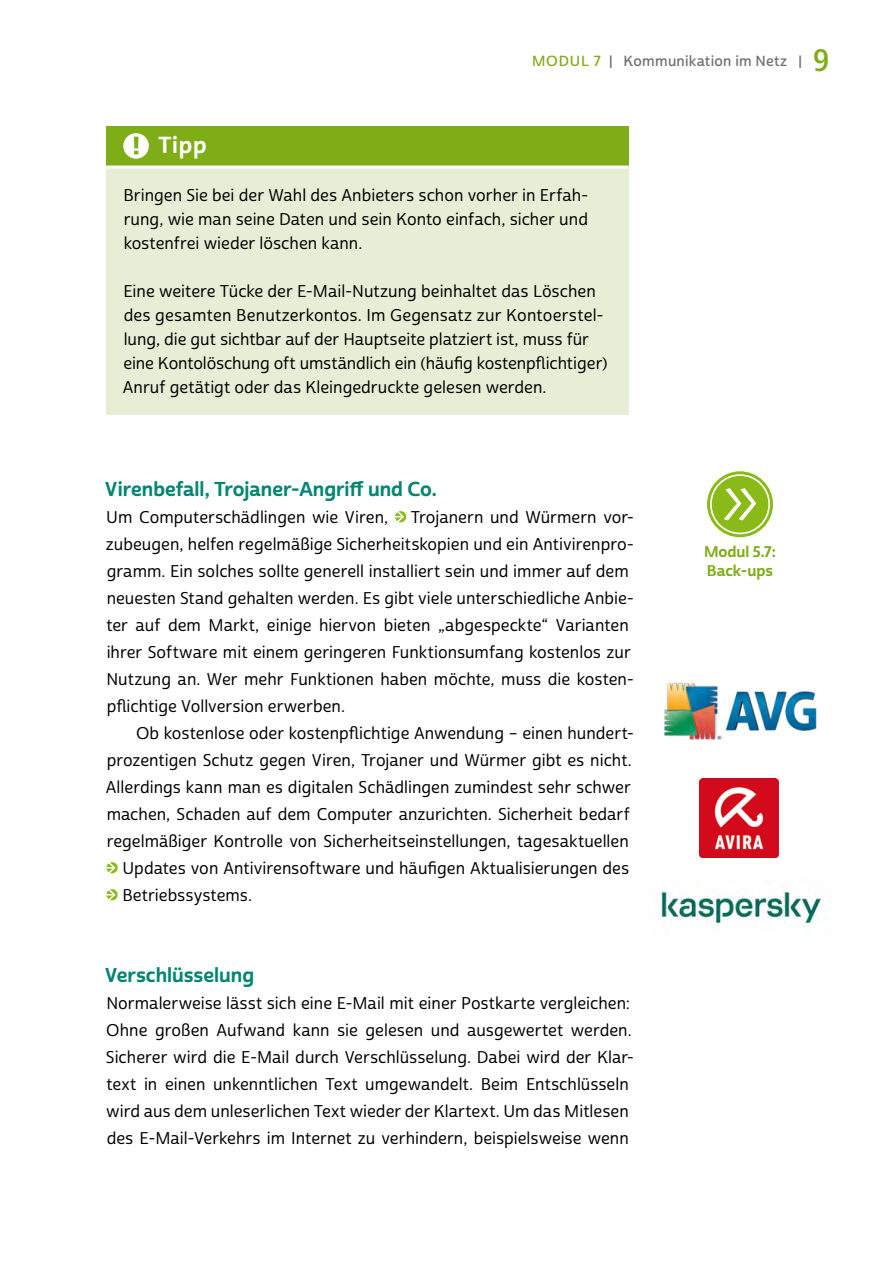
<style>
.page{position:relative;width:893px;height:1263px;background:#fff}
.page>*{position:absolute;margin:0;border:0;box-sizing:border-box;transform-origin:0 0}
.t1{font:22.5px "Cabrito Sans Nor Bol";color:#fff}
.Ü3{font:19.5px "Cabrito Sans Nor Bol";color:#008670}
.Fließtext_ohne_Einzu{font:16.5px/27px "Cabrito Sans Nor Med";letter-spacing:.005em;color:#000}
.Tipp_Box{font:16.5px/24px "Cabrito Sans Nor Med";color:#000;text-align:justify}
.Fließtext_mit_Einzug{font:16.5px "Cabrito Sans Nor Med";letter-spacing:.005em;color:#000}
.BU{font:15px "Cabrito Sans Nor Bol";color:#7fad17}
.t2{font:14.25px "Cabrito Sans Nor Dem";letter-spacing:.02em;color:#707172}
.s1{color:#7fad17}
.s2{font-size:30px;color:#7fad17}
</style>
<div class="page">
<div style="left:106px;top:127px;width:523px;height:40px;background:#7fad17"></div>
<div style="left:106px;top:167px;width:523px;height:247px;background:#e7eed6"></div>
<hr style="left:106px;top:166px;width:523px;height:3px;background:#fff">
<div style="left:123px;top:133px;width:26px;height:26px;background:#fff;border-radius:50%"></div>
<svg style="left:134px;top:137px;width:4px;height:17px"></svg>
<svg style="left:395px;top:511px;width:10px;height:12px"></svg>
<svg style="left:106px;top:862px;width:11px;height:12px"></svg>
<svg style="left:106px;top:889px;width:11px;height:12px"></svg>
<svg style="left:707px;top:471px;width:66px;height:66px;background:#94c02e"></svg>
<div style="left:710px;top:474px;width:60px;height:60px;border:2px solid #fff;border-radius:50%"></div>
<svg style="left:724px;top:488px;width:32px;height:32px"></svg>
<img style="left:661px;top:891px;width:160px;height:36px">
<img style="left:664px;top:682px;width:152px;height:59px">
<img style="left:700px;top:779px;width:79px;height:79px">
<p class="t2" style="left:532px;top:52px;width:299px"><span class="s1">MODUL 7</span> | Kommunikation im Netz | <span class="s2">9</span></p>
<p class="t1" style="left:158px;top:130px;width:50px">Tipp</p>
<p class="Tipp_Box" style="left:123px;top:184px;width:466px">Bringen Sie bei der Wahl des Anbieters schon vorher in Erfah&shy;rung, wie man seine Daten und sein Konto einfach, sicher und kostenfrei wieder löschen kann.</p>
<p class="Tipp_Box" style="left:123px;top:280px;width:486px;text-align:left">Eine weitere Tücke der E-Mail-Nutzung beinhaltet das Löschen des gesamten Benutzerkontos. Im Gegensatz zur Kontoerstel&shy;lung, die gut sichtbar auf der Hauptseite platziert ist, muss für eine Kontolöschung oft umständlich ein (häufig kostenpflichtiger)<br>Anruf getätigt oder das Kleingedruckte gelesen werden.</p>
<p class="Ü3" style="left:105px;top:477px;width:333px">Virenbefall, Trojaner-Angriff und Co.</p>
<p class="Fließtext_ohne_Einzu" style="left:106px;top:504px;width:283px">Um Computerschädlingen wie Viren,</p>
<p class="Fließtext_ohne_Einzu" style="left:106px;top:504px;width:530px;text-indent:305px">Trojanern und Würmern vor&shy;zubeugen, helfen regelmäßige Sicherheitskopien und ein Antivirenpro&shy;gramm. Ein solches sollte generell installiert sein und immer auf dem neuesten Stand gehalten werden. Es gibt viele unterschiedliche Anbie&shy;ter auf dem Markt, einige hiervon bieten „abgespeckte“ Varianten ihrer Software mit einem geringeren Funktionsumfang kostenlos zur Nutzung an. Wer mehr Funktionen haben möchte, muss die kosten&shy;pflichtige Vollversion erwerben.</p>
<p class="Fließtext_mit_Einzug" style="left:136px;top:723px;width:499px">Ob kostenlose oder kostenpflichtige Anwendung – einen hundert-</p>
<p class="Fließtext_mit_Einzug" style="left:107px;top:750px;width:527px">prozentigen Schutz gegen Viren, Trojaner und Würmer gibt es nicht.</p>
<p class="Fließtext_mit_Einzug" style="left:106px;top:777px;width:526px">Allerdings kann man es digitalen Schädlingen zumindest sehr schwer</p>
<p class="Fließtext_mit_Einzug" style="left:107px;top:804px;width:525px">machen, Schaden auf dem Computer anzurichten. Sicherheit bedarf</p>
<p class="Fließtext_mit_Einzug" style="left:107px;top:831px;width:524px">regelmäßiger Kontrolle von Sicherheitseinstellungen, tagesaktuellen</p>
<p class="Fließtext_mit_Einzug" style="left:122px;top:858px;width:508px">Updates von Antivirensoftware und häufigen Aktualisierungen des</p>
<p class="Fließtext_mit_Einzug" style="left:122px;top:885px;width:131px">Betriebssystems.</p>
<p class="Ü3" style="left:105px;top:963px;width:150px">Verschlüsselung</p>
<p class="Fließtext_ohne_Einzu" style="left:106px;top:990px;width:530px">Normalerweise lässt sich eine E-Mail mit einer Postkarte vergleichen:<br>Ohne großen Aufwand kann sie gelesen und ausgewertet werden.<br>Sicherer wird die E-Mail durch Verschlüsselung. Dabei wird der Klar&shy;text in einen unkenntlichen Text umgewandelt. Beim Entschlüsseln wird aus dem unleserlichen Text wieder der Klartext. Um das Mitlesen des E-Mail-Verkehrs im Internet zu verhindern, beispielsweise wenn</p>
<p class="BU" style="left:704px;top:542px;width:73px">Modul 5.7:</p>
<p class="BU" style="left:707px;top:561px;width:68px">Back-ups</p>
</div>
